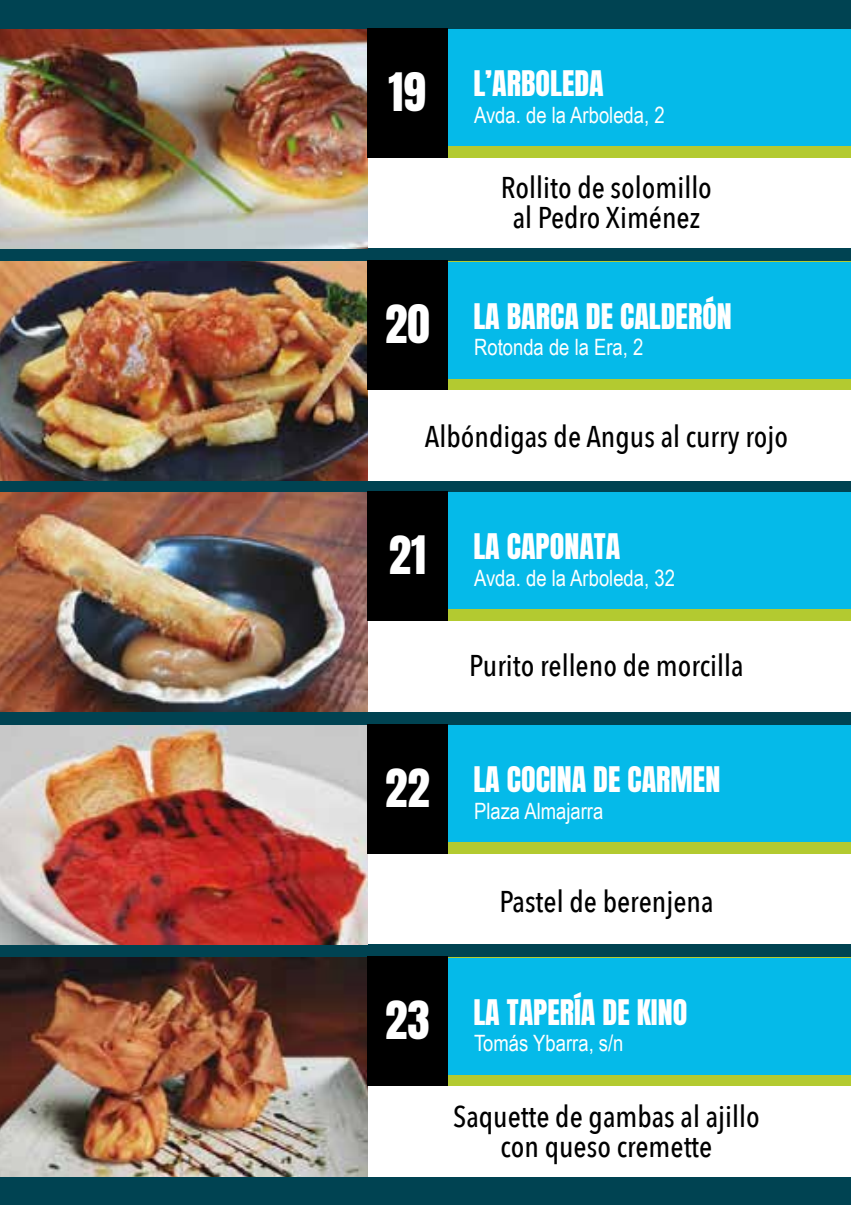
<style>
.page{position:relative;width:851px;height:1205px;background:#fff}
.page>*{position:absolute;margin:0;border:0;box-sizing:border-box;transform-origin:0 0}
.t1{font:45px "Anton";color:#fff}
.t2{font:500 30px/30px "Avenir Next Condensed";color:#000;text-align:center}
.t3{font:30px "Anton";color:#fff}
.t4{font:22.5px "Arial Narrow";color:#fff}
</style>
<div class="page">
<div style="left:0;top:0;width:850px;height:1205px;background:#004352"></div>
<hr style="left:850px;top:0;width:1px;height:1205px;background:#004352">
<div style="left:0;top:122px;width:850px;height:126px;background:#fff"></div>
<div style="left:0;top:354px;width:850px;height:126px;background:#fff"></div>
<div style="left:0;top:585px;width:850px;height:126px;background:#fff"></div>
<div style="left:0;top:817px;width:850px;height:127px;background:#fff"></div>
<div style="left:0;top:1050px;width:850px;height:126px;background:#fff"></div>
<div style="left:0;top:29px;width:850px;height:128px;background:#b3ca30"></div>
<div style="left:0;top:261px;width:850px;height:129px;background:#b3ca30"></div>
<div style="left:0;top:492px;width:850px;height:128px;background:#b3ca30"></div>
<div style="left:0;top:725px;width:850px;height:128px;background:#b3ca30"></div>
<div style="left:0;top:957px;width:850px;height:129px;background:#b3ca30"></div>
<div style="left:369px;top:29px;width:481px;height:117px;background:#05bae9"></div>
<div style="left:369px;top:262px;width:481px;height:116px;background:#05bae9"></div>
<div style="left:369px;top:492px;width:481px;height:117px;background:#05bae9"></div>
<div style="left:369px;top:725px;width:481px;height:117px;background:#05bae9"></div>
<div style="left:369px;top:958px;width:481px;height:116px;background:#05bae9"></div>
<img style="left:0;top:29px;width:367px;height:219px">
<img style="left:0;top:262px;width:367px;height:218px">
<img style="left:0;top:492px;width:367px;height:219px">
<img style="left:0;top:725px;width:367px;height:219px">
<img style="left:0;top:958px;width:367px;height:218px">
<div style="left:367px;top:28px;width:81px;height:129px;background:#000"></div>
<div style="left:367px;top:260px;width:81px;height:130px;background:#000"></div>
<div style="left:367px;top:491px;width:81px;height:129px;background:#000"></div>
<div style="left:367px;top:724px;width:81px;height:129px;background:#000"></div>
<div style="left:367px;top:956px;width:81px;height:130px;background:#000"></div>
<h1 class="t1" style="left:388px;top:69px;width:39px">19</h1>
<h1 class="t1" style="left:385px;top:301px;width:46px">20</h1>
<p class="t3" style="left:473px;top:68px;width:132px">L’ARBOLEDA</p>
<p class="t4" style="left:474px;top:98px;width:192px">Avda. de la Arboleda, 2</p>
<p class="t2" style="left:501px;top:173px;width:212px">Rollito de solomillo al Pedro Ximénez</p>
<p class="t3" style="left:473px;top:301px;width:260px">LA BARCA DE CALDERÓN</p>
<p class="t4" style="left:474px;top:331px;width:171px">Rotonda de la Era, 2</p>
<p class="t2" style="left:425px;top:421px;width:364px">Albóndigas de Angus al curry rojo</p>
<h1 class="t1" style="left:389px;top:532px;width:39px">21</h1>
<p class="t3" style="left:473px;top:531px;width:148px">LA CAPONATA</p>
<p class="t4" style="left:474px;top:561px;width:202px">Avda. de la Arboleda, 32</p>
<p class="t2" style="left:469px;top:650px;width:276px">Purito relleno de morcilla</p>
<h1 class="t1" style="left:385px;top:765px;width:46px">22</h1>
<p class="t3" style="left:473px;top:764px;width:248px">LA COCINA DE CARMEN</p>
<p class="t4" style="left:474px;top:794px;width:131px">Plaza Almajarra</p>
<p class="t2" style="left:499px;top:886px;width:215px">Pastel de berenjena</p>
<h1 class="t1" style="left:385px;top:997px;width:46px">23</h1>
<p class="t3" style="left:473px;top:997px;width:215px">LA TAPERÍA DE KINO</p>
<p class="t4" style="left:474px;top:1027px;width:151px">Tomás Ybarra, s/n</p>
<p class="t2" style="left:453px;top:1101px;width:308px">Saquette de gambas al ajillo con queso cremette</p>
</div>
